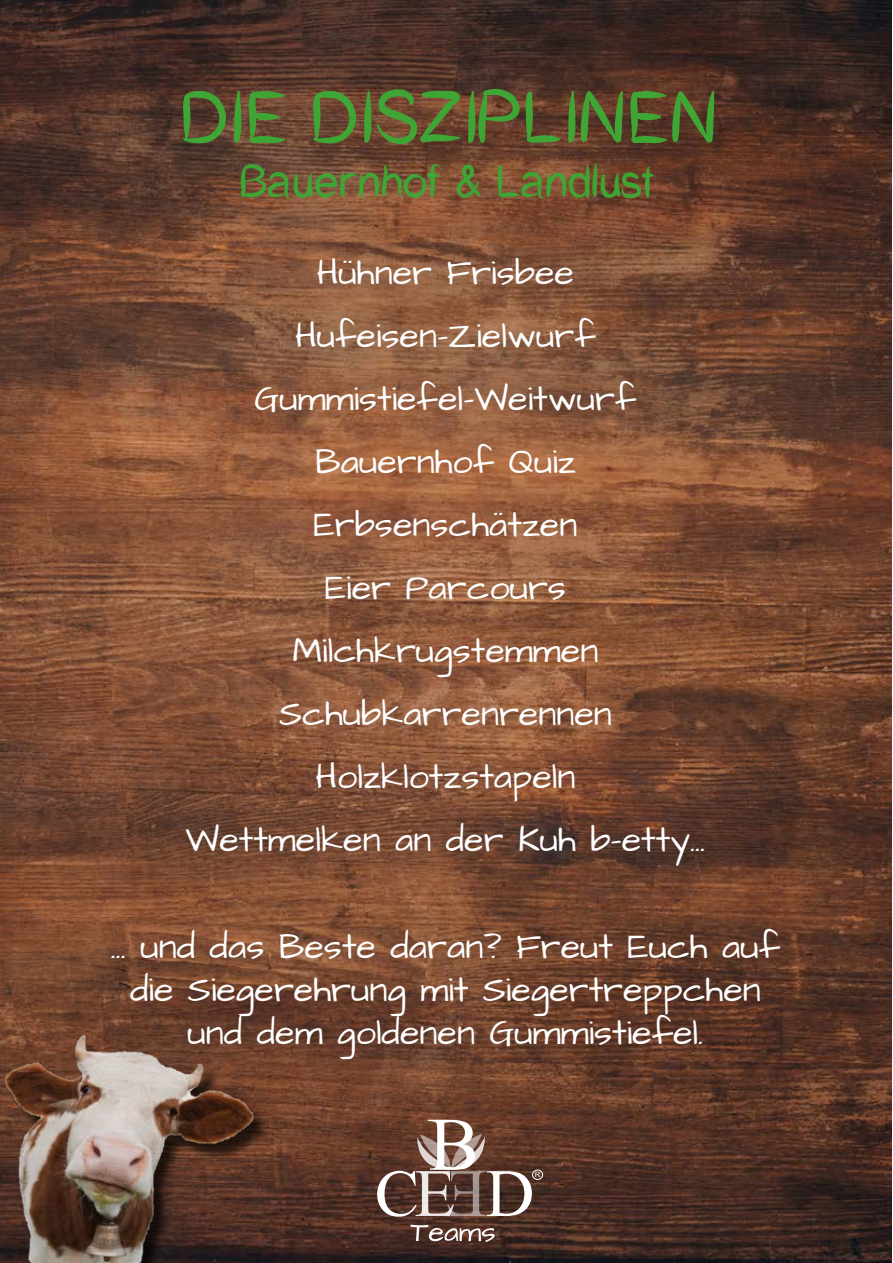
<style>
.page{position:relative;width:893px;height:1263px;background:#fff}
.page>*{position:absolute;margin:0;border:0;box-sizing:border-box;transform-origin:0 0}
.t1{font:72px "Cat Cafe";color:#3fa535}
.t2{font:45px "Cat Cafe";color:#3fa535}
.t3{font:36px/63px "Architects Daughter";color:#fff;text-align:center}
.t4{font:7.2px "Arial";color:#fff;scale:1.08 1}
</style>
<div class="page">
<img style="left:0;top:0;width:892px;height:1263px">
<div style="left:6px;top:1038px;width:264px;height:225px;background:#000;opacity:.83"></div>
<img style="left:0;top:1005px;width:258px;height:258px">
<svg style="left:377px;top:1120px;width:155px;height:97px;background:#7c6056"></svg>
<div style="left:532px;top:1170px;width:11px;height:9px;border:1px solid #fff;border-radius:50%"></div>
<svg style="left:410px;top:1225px;width:85px;height:17px"></svg>
<h1 class="t1" style="left:178px;top:79px;width:539px">DIE DISZIPLINEN</h1>
<p class="t2" style="left:238px;top:157px;width:418px">Bauernhof &amp; Landlust</p>
<p class="t3" style="left:186px;top:243px;width:521px">Hühner Frisbee<br>Hufeisen-Zielwurf<br>Gummistiefel-Weitwurf<br>Bauernhof Quiz<br>Erbsenschätzen<br>Eier Parcours<br>Milchkrugstemmen<br>Schubkarrenrennen<br>Holzklotzstapeln<br>Wettmelken an der Kuh b-etty...</p>
<p class="t3" style="left:111px;top:926px;width:671px;line-height:43.2px">... und das Beste daran? Freut Euch auf die Siegerehrung mit Siegertreppchen und dem goldenen Gummistiefel.</p>
<p class="t4" style="left:535px;top:1170px;width:7px">R</p>
</div>
